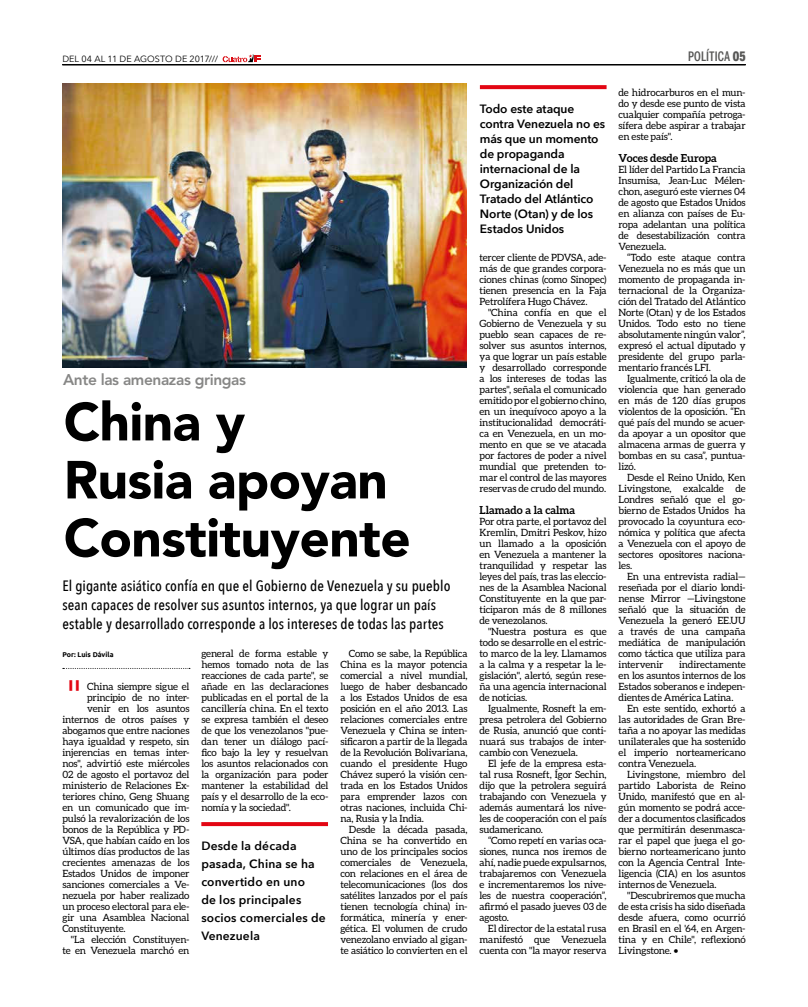
<style>
.page{position:relative;width:808px;height:1007px;background:#fff}
.page>*{position:absolute;margin:0;border:0;box-sizing:border-box;transform-origin:0 0}
.t1{font:900 53px/58px "Avenir";letter-spacing:-.01em;color:#000}
.t2{font:45.2px "Avenir";color:#e30613}
.t3{font:800 15.5px "Avenir LT Std";letter-spacing:-.025em;color:#878786}
.t4{font:500 15px/19px "Avenir Next Condensed";letter-spacing:.005em;color:#000}
.t5{font:500 13px "Benton Sans Comp";letter-spacing:.005em;color:#575756}
.t6{font:600 12px/15px "Avenir Next";letter-spacing:-.01em;color:#000}
.t7{font:600 12px/18px "Avenir Next";letter-spacing:.015em;color:#000}
.t8{font:700 11px "Aleo";color:#000}
.t9{font:10px/11px "Aleo";letter-spacing:-.015em;color:#000;text-align:justify}
.t10{font:9px "Avenir Next";letter-spacing:.005em;color:#000}
.t11{font:700 7px "Ubuntu";color:#000}
.s1{font-weight:900}
</style>
<div class="page">
<svg style="left:223px;top:54px;width:38px;height:8px"></svg>
<img style="left:62px;top:83px;width:404px;height:284px">
<hr style="left:62px;top:64px;width:684px;height:1px;background:#000">
<svg style="left:480px;top:85px;width:126px;height:4px"></svg>
<svg style="left:201px;top:822px;width:127px;height:4px"></svg>
<svg style="left:63px;top:668px;width:127px;height:1px"></svg>
<p class="t10" style="left:62px;top:54px;width:157px">DEL 04 AL 11 DE AGOSTO DE 2017///</p>
<h3 class="t5" style="left:688px;top:49px;width:59px">POLÍTICA <span class="s1">05</span></h3>
<h3 class="t3" style="left:63px;top:373px;width:185px">Ante las amenazas gringas</h3>
<h1 class="t1" style="left:64px;top:394px;width:348px">China y<br>Rusia apoyan<br>Constituyente</h1>
<h3 class="t4" style="left:62px;top:575px;width:390px">El gigante asiático confía en que el Gobierno de Venezuela y su pueblo sean capaces de resolver sus asuntos internos, ya que lograr un país estable y desarrollado corresponde a los intereses de todas las partes</h3>
<p class="t11" style="left:62px;top:651px;width:53px">Por: Luis Dávila</p>
<h2 class="t2" style="left:62px;top:677px;width:25px">"</h2>
<p class="t9" style="left:87px;top:680px;width:104px">China siempre sigue el</p>
<p class="t9" style="left:87px;top:691px;width:104px">principio de no inter-</p>
<p class="t9" style="left:87px;top:702px;width:104px">venir en los asuntos</p>
<p class="t9" style="left:62px;top:713px;width:129px">internos de otros países y</p>
<p class="t9" style="left:62px;top:724px;width:129px">abogamos que entre naciones</p>
<p class="t9" style="left:62px;top:735px;width:129px">haya igualdad y respeto, sin</p>
<p class="t9" style="left:62px;top:746px;width:129px">injerencias en temas inter-</p>
<p class="t9" style="left:62px;top:757px;width:129px">nos", advirtió este miércoles</p>
<p class="t9" style="left:62px;top:768px;width:129px">02 de agosto el portavoz del</p>
<p class="t9" style="left:62px;top:779px;width:129px">ministerio de Relaciones Ex-</p>
<p class="t9" style="left:62px;top:790px;width:129px">teriores chino, Geng Shuang</p>
<p class="t9" style="left:62px;top:801px;width:129px">en un comunicado que im-</p>
<p class="t9" style="left:62px;top:812px;width:129px">pulsó la revalorización de los</p>
<p class="t9" style="left:62px;top:823px;width:129px">bonos de la República y PD-</p>
<p class="t9" style="left:62px;top:834px;width:129px">VSA, que habían caído en los</p>
<p class="t9" style="left:62px;top:845px;width:129px">últimos días productos de las</p>
<p class="t9" style="left:62px;top:856px;width:129px">crecientes amenazas de los</p>
<p class="t9" style="left:62px;top:867px;width:129px">Estados Unidos de imponer</p>
<p class="t9" style="left:62px;top:878px;width:129px">sanciones comerciales a Ve-</p>
<p class="t9" style="left:62px;top:889px;width:129px">nezuela por haber realizado</p>
<p class="t9" style="left:62px;top:900px;width:129px">un proceso electoral para ele-</p>
<p class="t9" style="left:62px;top:911px;width:129px">gir una Asamblea Nacional</p>
<p class="t9" style="left:62px;top:922px;width:65px">Constituyente.</p>
<p class="t9" style="left:71px;top:933px;width:120px">"La elección Constituyen-</p>
<p class="t9" style="left:62px;top:944px;width:129px">te en Venezuela marchó en</p>
<p class="t9" style="left:201px;top:647px;width:129px">general de forma estable y hemos tomado nota de las reacciones de cada parte", se añade en las declaraciones publicadas en el portal de la cancillería china. En el texto se expresa también el deseo de que los venezolanos "pue&shy;dan tener un diálogo pací&shy;fico bajo la ley y resuelvan los asuntos relacionados con la organización para poder mantener la estabilidad del país y el desarrollo de la eco&shy;nomía y la sociedad".</p>
<p class="t9" style="left:340px;top:647px;width:129px;text-indent:8px">Como se sabe, la República China es la mayor potencia comercial a nivel mundial, luego de haber desbancado a los Estados Unidos de esa posición en el año 2013. Las relaciones comerciales entre Venezuela y China se inten&shy;sificaron a partir de la llegada de la Revolución Bolivariana, cuando el presidente Hugo Chávez superó la visión cen&shy;trada en los Estados Unidos para emprender lazos con otras naciones, incluida Chi&shy;na, Rusia y la India.</p>
<p class="t9" style="left:340px;top:823px;width:129px;text-indent:8px">Desde la década pasada, China se ha convertido en uno de los principales socios comerciales de Venezuela, con relaciones en el área de telecomunicaciones (los dos satélites lanzados por el país tienen tecnología china) in&shy;formática, minería y ener&shy;gética. El volumen de crudo venezolano enviado al gigan&shy;te asiático lo convierten en el</p>
<p class="t7" style="left:201px;top:837px;width:126px">Desde la década pasada, China se ha convertido en uno<br>de los principales socios comerciales de<br>Venezuela</p>
<p class="t6" style="left:480px;top:102px;width:127px">Todo este ataque contra Venezuela no es más que un momento de propaganda internacional de la<br>Organización del<br>Tratado del Atlántico<br>Norte (Otan) y de los<br>Estados Unidos</p>
<p class="t9" style="left:479px;top:251px;width:129px">tercer cliente de PDVSA, ade&shy;más de que grandes corpora&shy;ciones chinas (como Sinopec) tienen presencia en la Faja Petrolífera Hugo Chávez.</p>
<p class="t9" style="left:479px;top:306px;width:129px;text-indent:8px">"China confía en que el Gobierno de Venezuela y su pueblo sean capaces de re&shy;solver sus asuntos internos, ya que lograr un país estable y desarrollado corresponde a los intereses de todas las partes", señala el comunicado emitido por el gobierno chino, en un inequívoco apoyo a la institucionalidad democráti&shy;ca en Venezuela, en un mo&shy;mento en que se ve atacada por factores de poder a nivel mundial que pretenden to&shy;mar el control de las mayores reservas de crudo del mundo.</p>
<p class="t8" style="left:479px;top:505px;width:97px">Llamado a la calma</p>
<p class="t9" style="left:479px;top:515px;width:129px">Por otra parte, el portavoz del Kremlin, Dmitri Peskov, hizo un llamado a la oposición en Venezuela a mantener la tranquilidad y respetar las leyes del país, tras las eleccio&shy;nes de la Asamblea Nacional Constituyente en la que par&shy;ticiparon más de 8 millones de venezolanos.</p>
<p class="t9" style="left:479px;top:625px;width:129px;text-indent:8px">"Nuestra postura es que todo se desarrolle en el estric&shy;to marco de la ley. Llamamos a la calma y a respetar la le&shy;gislación", alertó, según rese&shy;ña una agencia internacional de noticias.</p>
<p class="t9" style="left:479px;top:702px;width:129px;text-indent:9px">Igualmente, Rosneft la em&shy;presa petrolera del Gobierno de Rusia, anunció que conti&shy;nuará sus trabajos de inter&shy;cambio con Venezuela.</p>
<p class="t9" style="left:479px;top:757px;width:129px;text-indent:9px">El jefe de la empresa esta&shy;tal rusa Rosneft, Ígor Sechin, dijo que la petrolera seguirá trabajando con Venezuela y además aumentará los nive&shy;les de cooperación con el país sudamericano.</p>
<p class="t9" style="left:479px;top:834px;width:129px;text-indent:9px">“Como repetí en varias oca&shy;siones, nunca nos iremos de ahí, nadie puede expulsarnos, trabajaremos con Venezuela e incrementaremos los nive&shy;les de nuestra cooperación”, afirmó el pasado jueves 03 de agosto.</p>
<p class="t9" style="left:479px;top:922px;width:129px;text-indent:8px">El director de la estatal rusa manifestó que Venezuela cuenta con "la mayor reserva</p>
<p class="t9" style="left:618px;top:86px;width:129px">de hidrocarburos en el mun&shy;do y desde ese punto de vista cualquier compañía petroga&shy;sífera debe aspirar a trabajar en este país".</p>
<p class="t8" style="left:618px;top:153px;width:100px">Voces desde Europa</p>
<p class="t9" style="left:618px;top:163px;width:129px">El líder del Partido La Francia Insumisa, Jean-Luc Mélen&shy;chon, aseguró este viernes 04 de agosto que Estados Unidos en alianza con países de Eu&shy;ropa adelantan una política de desestabilización contra Venezuela.</p>
<p class="t9" style="left:618px;top:251px;width:129px;text-indent:8px">“Todo este ataque contra Venezuela no es más que un momento de propaganda in&shy;ternacional de la Organiza&shy;ción del Tratado del Atlántico Norte (Otan) y de los Estados Unidos. Todo esto no tiene absolutamente ningún valor”, expresó el actual diputado y presidente del grupo parla&shy;mentario francés LFI.</p>
<p class="t9" style="left:618px;top:372px;width:129px;text-indent:8px">Igualmente, criticó la ola de violencia que han generado en más de 120 días grupos violentos de la oposición. “En qué país del mundo se acuer&shy;da apoyar a un opositor que almacena armas de guerra y bombas en su casa”, puntua&shy;lizó.</p>
<p class="t9" style="left:618px;top:471px;width:129px;text-indent:8px">Desde el Reino Unido, Ken Livingstone, exalcalde de Londres señaló que el go&shy;bierno de Estados Unidos ha provocado la coyuntura eco&shy;nómica y política que afecta a Venezuela con el apoyo de sectores opositores naciona&shy;les.</p>
<p class="t9" style="left:618px;top:570px;width:129px;text-indent:8px">En una entrevista radial— reseñada por el diario londi&shy;nense Mirror —Livingstone señaló que la situación de Venezuela la generó EE.UU a través de una campaña mediática de manipulación como táctica que utiliza para intervenir</p>
<p class="t9" style="left:618px;top:658px;width:129px;text-indent:60px">indirectamente en los asuntos internos de los Estados soberanos e indepen&shy;dientes de América Latina.</p>
<p class="t9" style="left:618px;top:702px;width:129px;text-indent:8px">En este sentido, exhortó a las autoridades de Gran Bre&shy;taña a no apoyar las medidas unilaterales que ha sostenido el imperio norteamericano contra Venezuela.</p>
<p class="t9" style="left:618px;top:768px;width:129px;text-indent:8px">Livingstone, miembro del partido Laborista de Reino Unido, manifestó que en al&shy;gún momento se podrá acce&shy;der a documentos clasificados que permitirán desenmasca&shy;rar el papel que juega el go&shy;bierno norteamericano junto con la Agencia Central Inte&shy;ligencia (CIA) en los asuntos internos de Venezuela.</p>
<p class="t9" style="left:618px;top:889px;width:129px;text-indent:8px">"Descubriremos que mucha de esta crisis ha sido diseñada desde afuera, como ocurrió en Brasil en el '64, en Argen&shy;tina y en Chile", reflexionó Livingstone. •</p>
</div>
